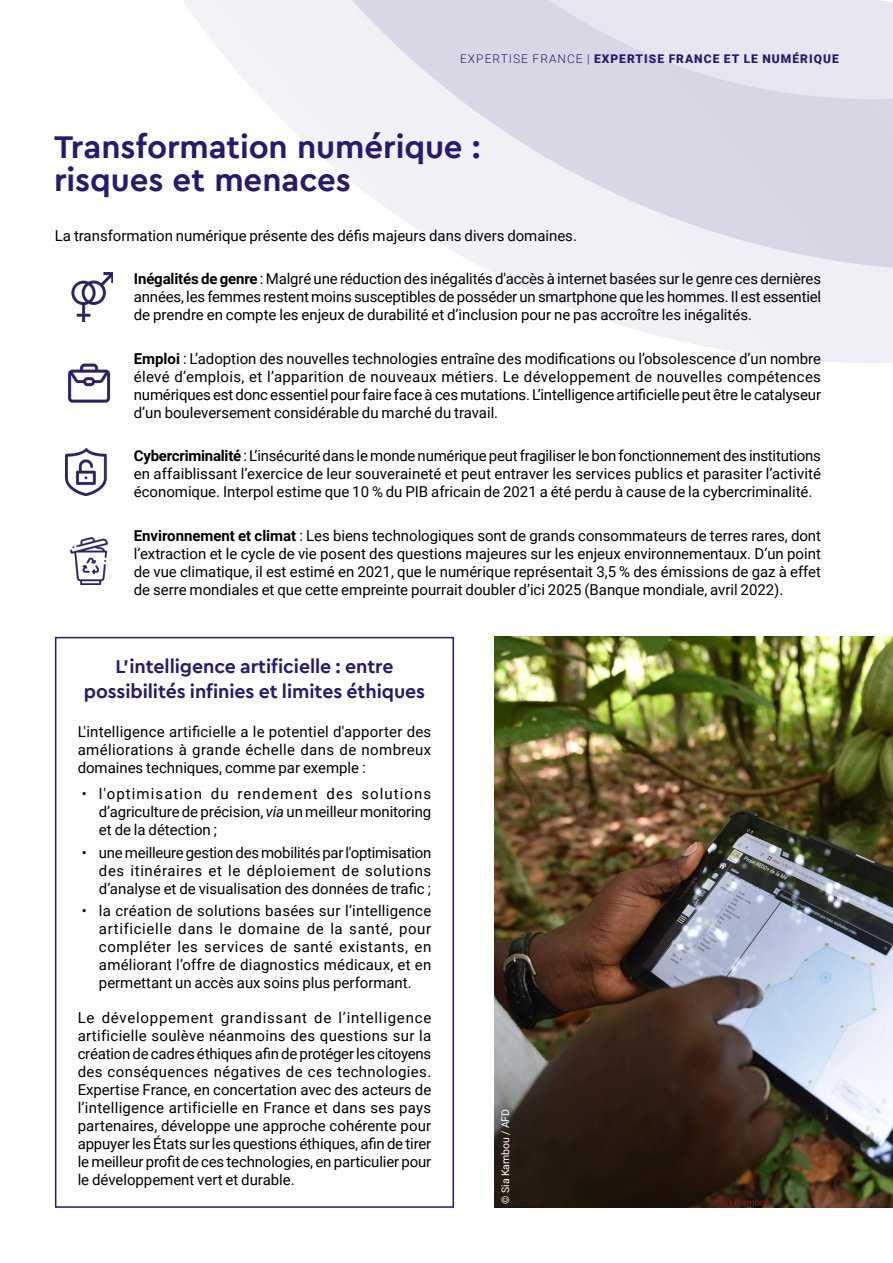
<style>
.page{position:relative;width:893px;height:1263px;background:#fff}
.page>*{position:absolute;margin:0;border:0;box-sizing:border-box;transform-origin:0 0}
.COUV_Titre{font:700 33px/33px "Cera";letter-spacing:-.005em;color:#261b6f}
.BLOCS-TEXTES{font:700 19.5px/25.2px "Cera";letter-spacing:-.005em;color:#261b6f;text-align:center}
.BLOCS-TEXTES-2{font:15px/18px "Roboto";letter-spacing:-.005em;color:#000001;text-align:justify}
.THEME_-_Haut_de_page{font:900 12px "Roboto";letter-spacing:.085em;color:#261b6f}
.copyright{font:10.5px "Roboto";letter-spacing:-.01em;color:#fff}
.s1{font-weight:300}
.s2{font-weight:700}
.s3{font-style:italic}
</style>
<div class="page">
<svg style="left:82px;top:0;width:811px;height:363px"></svg>
<div style="left:55px;top:637px;width:399px;height:571px;border:2px solid #261b6f"></div>
<img style="left:71px;top:273px;width:42px;height:48px">
<img style="left:68px;top:359px;width:45px;height:44px">
<img style="left:66px;top:449px;width:41px;height:46px">
<img style="left:70px;top:538px;width:38px;height:46px">
<img style="left:495px;top:637px;width:398px;height:571px">
<p class="THEME_-_Haut_de_page" style="left:460px;top:50px;width:380px"><span class="s1">EXPERTISE FRANCE |</span> EXPERTISE FRANCE ET LE NUMÉRIQUE</p>
<p class="COUV_Titre" style="left:54px;top:129px;width:428px">Transformation numérique : risques et menaces</p>
<p class="BLOCS-TEXTES-2" style="left:55px;top:226px;width:523px">La transformation numérique présente des défis majeurs dans divers domaines.</p>
<p class="BLOCS-TEXTES-2" style="left:134px;top:269px;width:689px"><span class="s2">Inégalités de genre</span> : Malgré une réduction des inégalités d'accès à internet basées sur le genre ces dernières années, les femmes restent moins susceptibles de posséder un smartphone que les hommes. Il est essentiel de prendre en compte les enjeux de durabilité et d’inclusion pour ne pas accroître les inégalités.</p>
<p class="BLOCS-TEXTES-2" style="left:134px;top:349px;width:689px"><span class="s2">Emploi</span> : L’adoption des nouvelles technologies entraîne des modifications ou l’obsolescence d’un nombre élevé d’emplois, et l’apparition de nouveaux métiers. Le développement de nouvelles compétences numériques est donc essentiel pour faire face à ces mutations. L’intelligence artificielle peut être le catalyseur d’un bouleversement considérable du marché du travail.</p>
<p class="BLOCS-TEXTES-2" style="left:134px;top:446px;width:689px"><span class="s2">Cybercriminalité</span> : L’insécurité dans le monde numérique peut fragiliser le bon fonctionnement des institutions en affaiblissant l’exercice de leur souveraineté et peut entraver les services publics et parasiter l’activité économique. Interpol estime que 10 % du PIB africain de 2021 a été perdu à cause de la cybercriminalité.</p>
<p class="BLOCS-TEXTES-2" style="left:134px;top:526px;width:689px"><span class="s2">Environnement et climat</span> : Les biens technologiques sont de grands consommateurs de terres rares, dont l’extraction et le cycle de vie posent des questions majeures sur les enjeux environnementaux. D’un point de vue climatique, il est estimé en 2021, que le numérique représentait 3,5 % des émissions de gaz à effet de serre mondiales et que cette empreinte pourrait doubler d’ici 2025 (Banque mondiale, avril 2022).</p>
<p class="BLOCS-TEXTES" style="left:84px;top:652px;width:343px">L’intelligence artificielle : entre possibilités infinies et limites éthiques</p>
<p class="BLOCS-TEXTES-2" style="left:78px;top:722px;width:355px">L'intelligence artificielle a le potentiel d'apporter des améliorations à grande échelle dans de nombreux domaines techniques, comme par exemple :</p>
<p class="BLOCS-TEXTES-2" style="left:99px;top:784px;width:334px;text-indent:-17px">• l'optimisation du rendement des solutions d’agriculture de précision, <span class="s3">via</span> un meilleur monitoring et de la détection ;</p>
<p class="BLOCS-TEXTES-2" style="left:99px;top:843px;width:334px;text-indent:-17px">• une meilleure gestion des mobilités par l'optimisation des itinéraires et le déploiement de solutions d’analyse et de visualisation des données de trafic ;</p>
<p class="BLOCS-TEXTES-2" style="left:99px;top:901px;width:334px;text-indent:-17px">• la création de solutions basées sur l’intelligence artificielle dans le domaine de la santé, pour compléter les services de santé existants, en améliorant l’offre de diagnostics médicaux, et en permettant un accès aux soins plus performant.</p>
<p class="BLOCS-TEXTES-2" style="left:78px;top:1008px;width:355px">Le développement grandissant de l’intelligence artificielle soulève néanmoins des questions sur la création de cadres éthiques afin de protéger les citoyens des conséquences négatives de ces technologies.<br>Expertise France, en concertation avec des acteurs de l’intelligence artificielle en France et dans ses pays partenaires, développe une approche cohérente pour appuyer les États sur les questions éthiques, afin de tirer le meilleur profit de ces technologies, en particulier pour le développement vert et durable.</p>
<p class="copyright" style="left:498px;top:1203px;width:96px;rotate:-90deg">© Sia Kambou / AFD</p>
</div>
